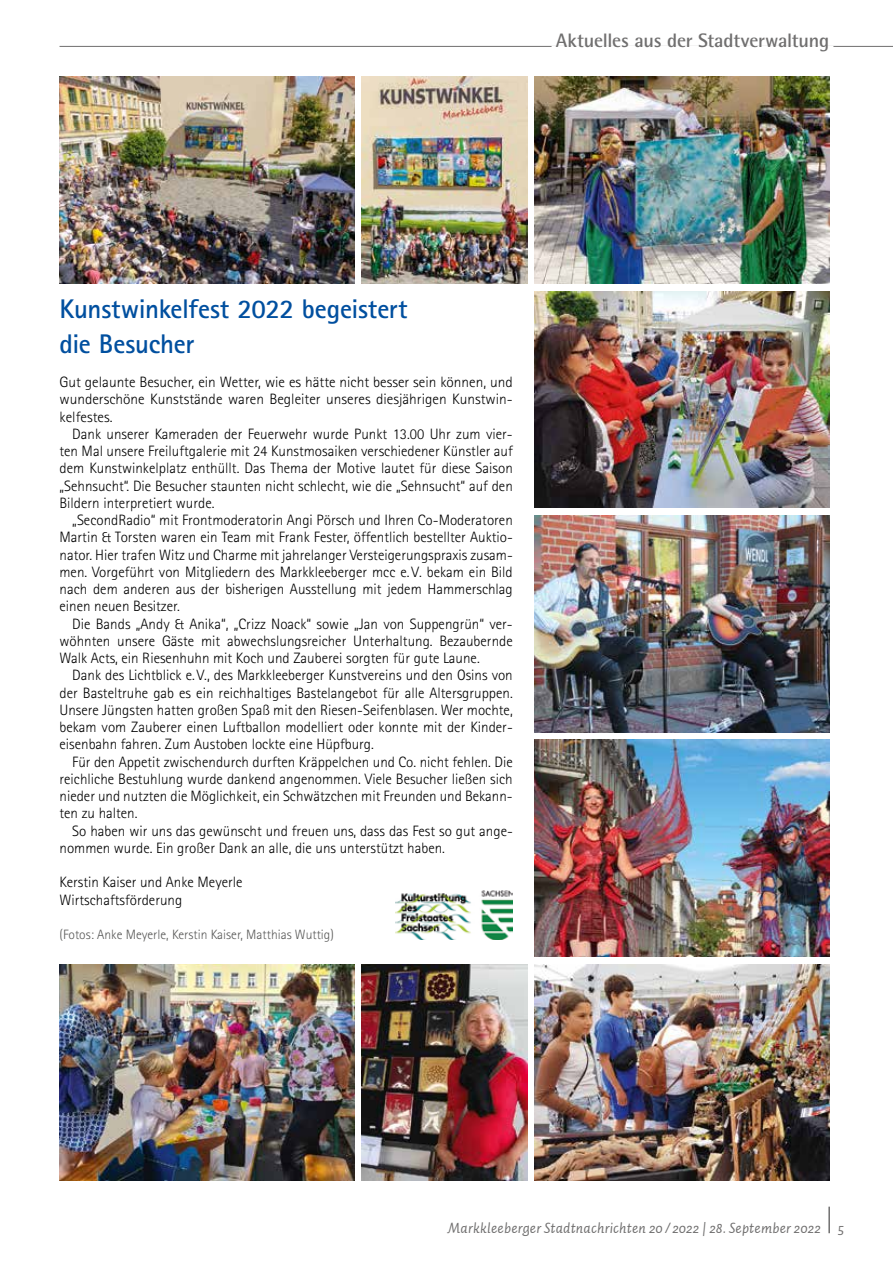
<style>
.page{position:relative;width:893px;height:1263px;background:#fff}
.page>*{position:absolute;margin:0;border:0;box-sizing:border-box;transform-origin:0 0}
.t1{font:700 27px/34.5px "Rotis Sans Serif";letter-spacing:-.01em;color:#004f9f}
.t2{font:700 19.5px "Rotis Semi Sans";letter-spacing:-.01em;color:#706f6f}
.t3{font:300 15px/17.2px "Rotis Sans Serif";color:#000;text-align:justify}
.t4{font:italic 15px "Auto 2";letter-spacing:.01em;color:#706f6f}
.t5{font:300 13.5px "Rotis Sans Serif";color:#575756}
</style>
<div class="page">
<hr style="left:828px;top:1206px;width:2px;height:27px;background:#706f6f">
<hr style="left:60px;top:46px;width:833px;height:1px;background:#706f6f">
<hr style="left:552px;top:46px;width:281px;height:1px;background:#fff">
<img style="left:60px;top:77px;width:295px;height:207px">
<img style="left:534px;top:516px;width:295px;height:216px">
<img style="left:534px;top:291px;width:295px;height:217px">
<img style="left:534px;top:740px;width:295px;height:216px">
<img style="left:534px;top:964px;width:295px;height:217px">
<img style="left:534px;top:77px;width:295px;height:207px">
<img style="left:361px;top:77px;width:166px;height:207px">
<img style="left:60px;top:964px;width:295px;height:217px">
<img style="left:395px;top:891px;width:118px;height:48px">
<img style="left:361px;top:964px;width:166px;height:217px">
<h2 class="t2" style="left:556px;top:28px;width:275px">Aktuelles aus der Stadtverwaltung</h2>
<h1 class="t1" style="left:60px;top:291px;width:350px">Kunstwinkelfest 2022 begeistert die Besucher</h1>
<p class="t3" style="left:60px;top:373px;width:455px">Gut gelaunte Besucher, ein Wetter, wie es hätte nicht besser sein können, und wunderschöne Kunststände waren Begleiter unseres diesjährigen Kunstwin&shy;kelfestes.</p>
<p class="t3" style="left:60px;top:425px;width:455px;text-indent:13px">Dank unserer Kameraden der Feuerwehr wurde Punkt 13.00 Uhr zum vier&shy;ten Mal unsere Freiluftgalerie mit 24 Kunstmosaiken verschiedener Künstler auf dem Kunstwinkelplatz enthüllt. Das Thema der Motive lautet für diese Saison „Sehnsucht“. Die Besucher staunten nicht schlecht, wie die „Sehnsucht“ auf den Bildern interpretiert wurde.</p>
<p class="t3" style="left:60px;top:511px;width:455px;text-indent:13px">„SecondRadio“ mit Frontmoderatorin Angi Pörsch und Ihren Co-Moderatoren Martin &amp; Torsten waren ein Team mit Frank Fester, öffentlich bestellter Auktio&shy;nator. Hier trafen Witz und Charme mit jahrelanger Versteigerungspraxis zusam&shy;men. Vorgeführt von Mitgliedern des Markkleeberger mcc e.V. bekam ein Bild nach dem anderen aus der bisherigen Ausstellung mit jedem Hammerschlag einen neuen Besitzer.</p>
<p class="t3" style="left:60px;top:615px;width:455px;text-indent:13px">Die Bands „Andy &amp; Anika“, „Crizz Noack“ sowie „Jan von Suppengrün“ ver&shy;wöhnten unsere Gäste mit abwechslungsreicher Unterhaltung. Bezaubernde Walk Acts, ein Riesenhuhn mit Koch und Zauberei sorgten für gute Laune.</p>
<p class="t3" style="left:60px;top:667px;width:455px;text-indent:13px">Dank des Lichtblick e.V., des Markkleeberger Kunstvereins und den Osins von der Basteltruhe gab es ein reichhaltiges Bastelangebot für alle Altersgruppen.<br>Unsere Jüngsten hatten großen Spaß mit den Riesen-Seifenblasen. Wer mochte, bekam vom Zauberer einen Luftballon modelliert oder konnte mit der Kinder&shy;eisenbahn fahren. Zum Austoben lockte eine Hüpfburg.</p>
<p class="t3" style="left:60px;top:753px;width:455px;text-indent:13px">Für den Appetit zwischendurch durften Kräppelchen und Co. nicht fehlen. Die reichliche Bestuhlung wurde dankend angenommen. Viele Besucher ließen sich nieder und nutzten die Möglichkeit, ein Schwätzchen mit Freunden und Bekann&shy;ten zu halten.</p>
<p class="t3" style="left:60px;top:822px;width:455px;text-indent:13px">So haben wir uns das gewünscht und freuen uns, dass das Fest so gut ange&shy;nommen wurde. Ein großer Dank an alle, die uns unterstützt haben.</p>
<p class="t3" style="left:60px;top:874px;width:185px">Kerstin Kaiser und Anke Meyerle<br>Wirtschaftsförderung</p>
<p class="t5" style="left:60px;top:927px;width:276px">(Fotos: Anke Meyerle, Kerstin Kaiser, Matthias Wuttig)</p>
<p class="t4" style="left:448px;top:1218px;width:398px">Markkleeberger Stadtnachrichten 20 / 2022 | 28. September 2022 5</p>
</div>
